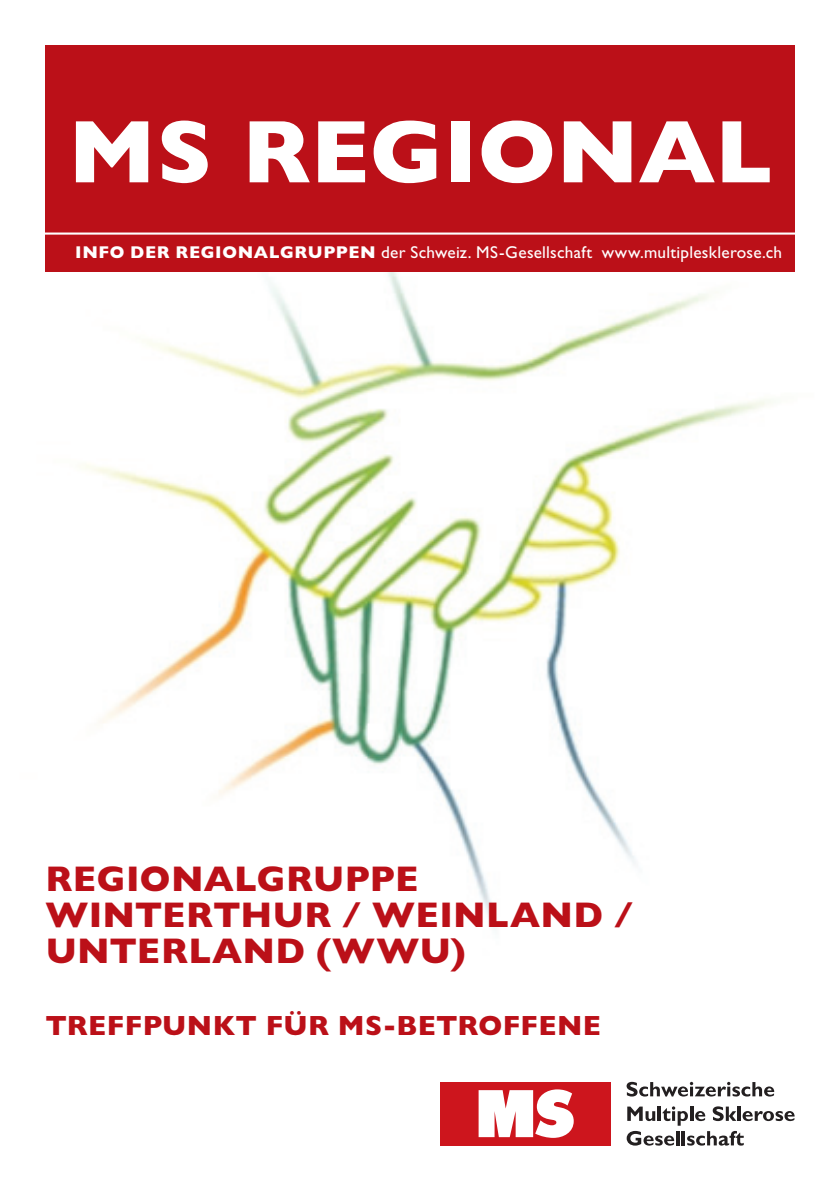
<style>
.page{position:relative;width:840px;height:1191px;background:#fff}
.page>*{position:absolute;margin:0;border:0;box-sizing:border-box;transform-origin:0 0}
.t1{font:90px "Gill Sans Bold Forte";color:#fff}
.t2{font:36px/36px "Gill Sans Bold Forte";letter-spacing:.005em;color:#bb1018}
.t3{font:28px "Gill Sans Bold Forte";letter-spacing:.015em;color:#bb1018}
.t4{font:17.2px "Gill Sans Std";letter-spacing:.015em;color:#fff}
.s1{font-family:"Gill Sans Bold Forte"}
</style>
<div class="page">
<img style="left:83px;top:161px;width:712px;height:768px">
<div style="left:45px;top:45px;width:749px;height:227px;background:#bb1018"></div>
<svg style="left:626px;top:1131px;width:48px;height:14px"></svg>
<svg style="left:676px;top:1131px;width:3px;height:14px"></svg>
<hr style="left:681px;top:1131px;width:3px;height:14px;background:#231f20">
<svg style="left:687px;top:1131px;width:56px;height:14px"></svg>
<svg style="left:627px;top:1106px;width:28px;height:15px"></svg>
<hr style="left:657px;top:1106px;width:3px;height:14px;background:#231f20">
<svg style="left:662px;top:1106px;width:25px;height:19px"></svg>
<hr style="left:689px;top:1106px;width:3px;height:14px;background:#231f20">
<svg style="left:695px;top:1111px;width:10px;height:10px"></svg>
<svg style="left:712px;top:1106px;width:24px;height:15px"></svg>
<hr style="left:737px;top:1106px;width:3px;height:14px;background:#231f20">
<svg style="left:742px;top:1111px;width:52px;height:10px"></svg>
<svg style="left:626px;top:1081px;width:147px;height:15px"></svg>
<div style="left:439px;top:1081px;width:171px;height:64px;background:#cd151d"></div>
<svg style="left:478px;top:1089px;width:95px;height:48px;background:#f5d1d2"></svg>
<hr style="left:0;top:232px;width:839px;height:3px;background:#fff">
<h1 class="t1" style="left:68px;top:99px;width:240px">MS REGIONAL</h1>
<p class="t4" style="left:75px;top:243px;width:708px"><span class="s1">I NFO DER REGIONALGRUPPEN</span> der Schweiz. MS-Gesellschaft www.multiplesklerose.ch</p>
<h2 class="t2" style="left:46px;top:860px;width:396px">REGIONALGRUPPE<br>WINTERTHUR / WEINLAN</h2>
<h2 class="t2" style="left:573px;top:896px;width:61px">D /</h2>
<h2 class="t2" style="left:46px;top:932px;width:119px">UNTERLAN</h2>
<h2 class="t2" style="left:275px;top:932px;width:191px">D (WWU)</h2>
<h3 class="t3" style="left:46px;top:1009px;width:556px">TREFFPUNKT FÜR MS-BETROFFENE</h3>
</div>
